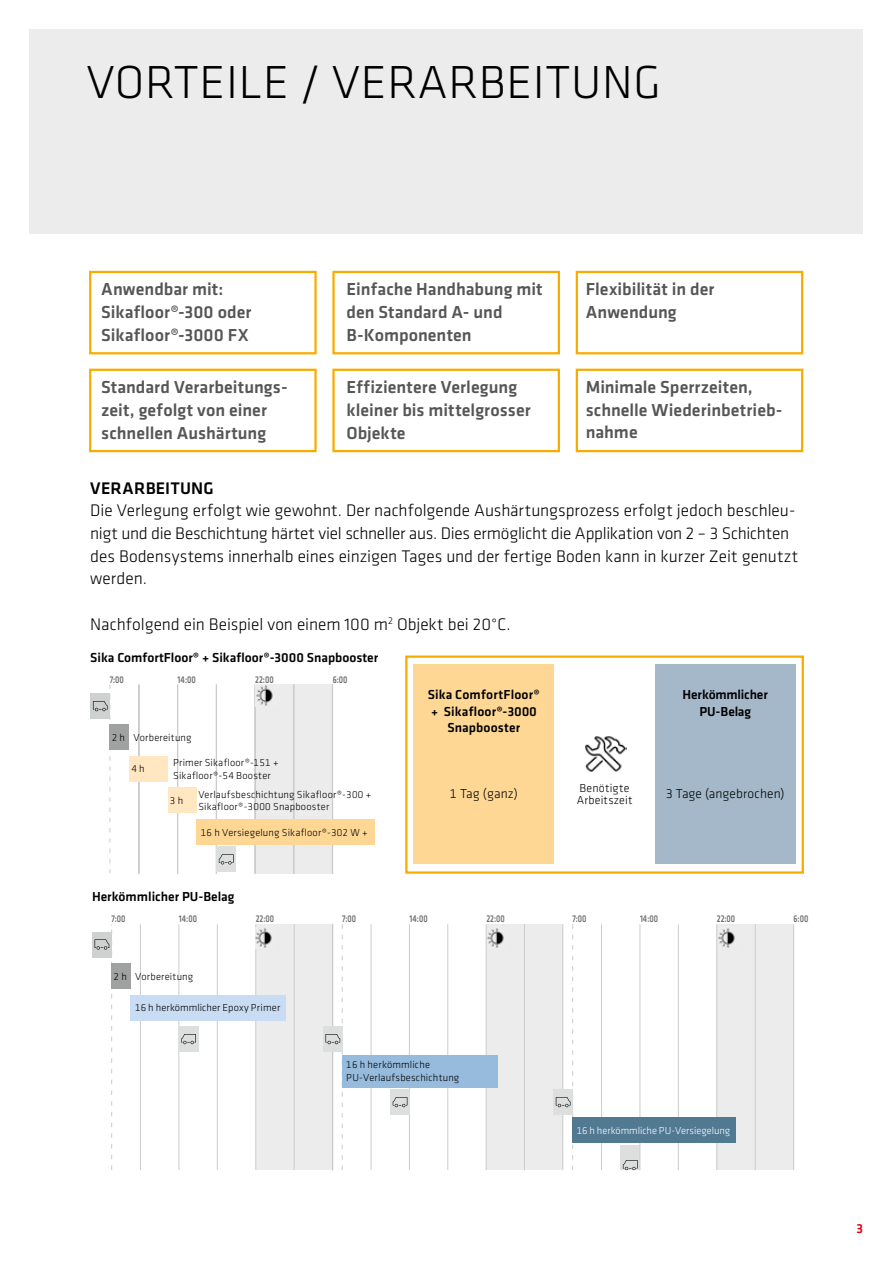
<style>
.page{position:relative;width:893px;height:1263px;background:#fff}
.page>*{position:absolute;margin:0;border:0;box-sizing:border-box;transform-origin:0 0}
.t1{font:300 48px "Klavika";letter-spacing:.015em;color:#000}
.t2{font:500 18px/22.6px "Klavika";letter-spacing:.005em;color:#565656}
.t3{font:300 17.4px/22.6px "Klavika";letter-spacing:-.005em;color:#000}
.t4{font:500 17.4px "Klavika";letter-spacing:.015em;color:#000}
.t5{font:500 13.5px/16.5px "Klavika";color:#000;text-align:center}
.t6{font:300 13.5px "Klavika";letter-spacing:.005em;color:#000}
.t7{font:500 13.5px "Klavika";color:#e3000f}
.t8{font:300 12px/12px "Klavika";letter-spacing:.02em;color:#000}
.t9{font:300 10.5px/12.8px "Klavika";letter-spacing:.015em;color:#000}
.t10{font:300 10.5px "Klavika";letter-spacing:-.005em;color:#fff}
.t11{font:500 10.2px "Klavika";color:#6f6f6e;scale:.75 1}
.t12{font:500 10.2px "Klavika";color:#6f6f6e;scale:.76 1}
.t13{font:300 9.75px "Klavika";color:#000;scale:.76 1}
</style>
<div class="page">
<div style="left:30px;top:30px;width:833px;height:204px;background:#ececed"></div>
<div style="left:89px;top:271px;width:228px;height:83px;border:2px solid #f8ac00"></div>
<div style="left:89px;top:369px;width:228px;height:83px;border:2px solid #f8ac00"></div>
<div style="left:332px;top:271px;width:228px;height:83px;border:2px solid #f8ac00"></div>
<div style="left:332px;top:369px;width:228px;height:83px;border:2px solid #f8ac00"></div>
<div style="left:576px;top:271px;width:227px;height:83px;border:2px solid #f8ac00"></div>
<div style="left:576px;top:369px;width:227px;height:83px;border:2px solid #f8ac00"></div>
<div style="left:717px;top:924px;width:77px;height:246px;background:#ececed"></div>
<img style="left:717px;top:927px;width:18px;height:21px">
<div style="left:486px;top:924px;width:77px;height:246px;background:#ececed"></div>
<img style="left:487px;top:928px;width:17px;height:20px">
<hr style="left:486px;top:924px;width:1px;height:246px;background:#cbcccd">
<hr style="left:524px;top:924px;width:1px;height:246px;background:#cbcccd">
<hr style="left:716px;top:924px;width:1px;height:246px;background:#cbcccd">
<hr style="left:755px;top:924px;width:1px;height:246px;background:#cbcccd">
<hr style="left:793px;top:924px;width:1px;height:246px;background:#cbcccd">
<div style="left:621px;top:1145px;width:19px;height:25px;background:#dddede"></div>
<svg style="left:623px;top:1160px;width:15px;height:10px"></svg>
<div style="left:256px;top:924px;width:77px;height:246px;background:#ececed"></div>
<svg style="left:92px;top:932px;width:3px;height:25px"></svg>
<svg style="left:95px;top:924px;width:17px;height:246px"></svg>
<hr style="left:140px;top:924px;width:1px;height:246px;background:#cbcccd">
<hr style="left:371px;top:924px;width:1px;height:246px;background:#cbcccd">
<hr style="left:601px;top:924px;width:1px;height:246px;background:#cbcccd">
<hr style="left:179px;top:924px;width:1px;height:246px;background:#cbcccd">
<hr style="left:409px;top:924px;width:1px;height:246px;background:#cbcccd">
<hr style="left:640px;top:924px;width:1px;height:246px;background:#cbcccd">
<hr style="left:217px;top:924px;width:1px;height:246px;background:#cbcccd">
<hr style="left:447px;top:924px;width:1px;height:246px;background:#cbcccd">
<hr style="left:678px;top:924px;width:1px;height:246px;background:#cbcccd">
<hr style="left:255px;top:924px;width:1px;height:246px;background:#cbcccd">
<img style="left:256px;top:928px;width:16px;height:20px">
<hr style="left:294px;top:924px;width:1px;height:246px;background:#cbcccd">
<div style="left:323px;top:1026px;width:19px;height:26px;background:#dddede"></div>
<svg style="left:325px;top:924px;width:18px;height:246px"></svg>
<div style="left:255px;top:684px;width:78px;height:190px;background:#ececed"></div>
<div style="left:139px;top:684px;width:1px;height:190px;border:1px solid #cbcccd"></div>
<div style="left:177px;top:684px;width:1px;height:190px;border:1px solid #cbcccd"></div>
<div style="left:255px;top:684px;width:1px;height:190px;border:1px solid #cbcccd"></div>
<div style="left:216px;top:684px;width:1px;height:190px;border:1px solid #cbcccd"></div>
<div style="left:293px;top:684px;width:1px;height:190px;border:1px solid #cbcccd"></div>
<div style="left:332px;top:684px;width:1px;height:190px;border:1px solid #cbcccd"></div>
<div style="left:216px;top:847px;width:20px;height:25px;background:#dddede"></div>
<svg style="left:219px;top:854px;width:15px;height:10px"></svg>
<img style="left:255px;top:685px;width:18px;height:21px">
<div style="left:197px;top:819px;width:178px;height:26px;background:#fed795"></div>
<div style="left:168px;top:788px;width:29px;height:25px;background:#ffe7c1"></div>
<div style="left:129px;top:756px;width:39px;height:26px;background:#ffe7c1"></div>
<div style="left:110px;top:724px;width:19px;height:26px;background:#a0a1a1"></div>
<svg style="left:91px;top:693px;width:2px;height:26px"></svg>
<svg style="left:93px;top:684px;width:18px;height:189px"></svg>
<div style="left:131px;top:995px;width:155px;height:25px;background:#c8dcf3"></div>
<div style="left:342px;top:1055px;width:155px;height:32px;background:#97bbdd"></div>
<div style="left:572px;top:1117px;width:164px;height:26px;background:#517991"></div>
<div style="left:111px;top:963px;width:20px;height:26px;background:#a0a1a1"></div>
<div style="left:179px;top:1026px;width:19px;height:26px;background:#dddede"></div>
<svg style="left:181px;top:1034px;width:15px;height:10px"></svg>
<div style="left:390px;top:1089px;width:20px;height:26px;background:#dddede"></div>
<svg style="left:393px;top:1097px;width:14px;height:10px"></svg>
<svg style="left:553px;top:1089px;width:3px;height:26px"></svg>
<svg style="left:556px;top:924px;width:17px;height:246px"></svg>
<div style="left:414px;top:664px;width:140px;height:200px;background:#fed795"></div>
<div style="left:655px;top:664px;width:140px;height:200px;background:#a4b8c9"></div>
<img style="left:585px;top:736px;width:41px;height:36px">
<div style="left:405px;top:655px;width:399px;height:219px;border:2px solid #f8ac00"></div>
<h1 class="t1" style="left:86px;top:53px;width:576px">VORTEILE / VERARBEITUNG</h1>
<p class="t2" style="left:101px;top:278px;width:152px">Anwendbar mit:<br>Sikafloor®-300 oder<br>Sikafloor®-3000 FX</p>
<p class="t2" style="left:101px;top:375px;width:188px">Standard Verarbeitungs&shy;zeit, gefolgt von einer schnellen Aushärtung</p>
<p class="t2" style="left:347px;top:278px;width:198px">Einfache Handhabung mit den Standard A- und<br>B-Komponenten</p>
<p class="t2" style="left:347px;top:375px;width:186px">Effizientere Verlegung kleiner bis mittelgrosser<br>Objekte</p>
<p class="t2" style="left:586px;top:278px;width:130px">Flexibilität in der<br>Anwendung</p>
<p class="t2" style="left:586px;top:375px;width:198px">Minimale Sperrzeiten, schnelle Wiederinbetrieb&shy;nahme</p>
<p class="t4" style="left:90px;top:476px;width:125px">VERARBEITUNG</p>
<p class="t3" style="left:90px;top:499px;width:710px">Die Verlegung erfolgt wie gewohnt. Der nachfolgende Aushärtungsprozess erfolgt jedoch beschleu&shy;nigt und die Beschichtung härtet viel schneller aus. Dies ermöglicht die Applikation von 2 – 3 Schichten des Bodensystems innerhalb eines einzigen Tages und der fertige Boden kann in kurzer Zeit genutzt werden.</p>
<p class="t3" style="left:90px;top:612px;width:422px">Nachfolgend ein Beispiel von einem 100 m<sup>2</sup> Objekt bei 20°C.</p>
<p class="t5" style="left:90px;top:649px;width:290px">Sika ComfortFloor® + Sikafloor®-3000 Snapbooster</p>
<p class="t12" style="left:110px;top:672px;width:20px">7:00</p>
<p class="t12" style="left:178px;top:672px;width:25px">14:00</p>
<p class="t12" style="left:255px;top:672px;width:26px">22:00</p>
<p class="t9" style="left:112px;top:731px;width:15px">2 h</p>
<p class="t13" style="left:114px;top:731px;width:13px">2 h</p>
<p class="t9" style="left:133px;top:731px;width:60px">Vorbereitung</p>
<p class="t9" style="left:131px;top:762px;width:15px">4 h</p>
<p class="t9" style="left:173px;top:756px;width:107px">Primer Sikafloor®-151 +<br>Sikafloor®-54 Booster</p>
<p class="t12" style="left:333px;top:672px;width:21px">6:00</p>
<p class="t9" style="left:170px;top:794px;width:15px">3 h</p>
<p class="t9" style="left:198px;top:788px;width:174px">Verlaufsbeschichtung Sikafloor®-300 +<br>Sikafloor®-3000 Snapbooster</p>
<p class="t9" style="left:201px;top:825px;width:168px">16 h Versiegelung Sikafloor®-302 W +</p>
<p class="t5" style="left:92px;top:888px;width:144px">Herkömmlicher PU-Belag</p>
<p class="t5" style="left:428px;top:686px;width:114px">Sika ComfortFloor® + Sikafloor®-3000<br>Snapbooster</p>
<p class="t6" style="left:450px;top:785px;width:69px">1 Tag (ganz)</p>
<p class="t8" style="left:577px;top:782px;width:57px">Benötigte<br>Arbeitszeit</p>
<p class="t5" style="left:683px;top:686px;width:87px">Herkömmlicher<br>PU-Belag</p>
<p class="t6" style="left:666px;top:785px;width:120px">3 Tage (angebrochen)</p>
<p class="t11" style="left:112px;top:912px;width:20px">7:00</p>
<p class="t11" style="left:179px;top:912px;width:26px">14:00</p>
<p class="t11" style="left:256px;top:912px;width:26px">22:00</p>
<p class="t11" style="left:342px;top:912px;width:20px">7:00</p>
<p class="t11" style="left:410px;top:912px;width:26px">14:00</p>
<p class="t11" style="left:486px;top:912px;width:26px">22:00</p>
<p class="t11" style="left:573px;top:912px;width:20px">7:00</p>
<p class="t11" style="left:640px;top:912px;width:26px">14:00</p>
<p class="t11" style="left:717px;top:912px;width:26px">22:00</p>
<p class="t11" style="left:794px;top:912px;width:21px">6:00</p>
<p class="t9" style="left:114px;top:970px;width:15px">2 h</p>
<p class="t9" style="left:135px;top:970px;width:60px">Vorbereitung</p>
<p class="t9" style="left:135px;top:1001px;width:147px">16 h herkömmlicher Epoxy Primer</p>
<p class="t9" style="left:346px;top:1058px;width:115px">16 h herkömmliche<br>PU-Verlaufsbeschichtung</p>
<p class="t10" style="left:577px;top:1124px;width:155px">16 h herkömmliche PU-Versiegelung</p>
<p class="t7" style="left:857px;top:1219px;width:8px">3</p>
</div>
